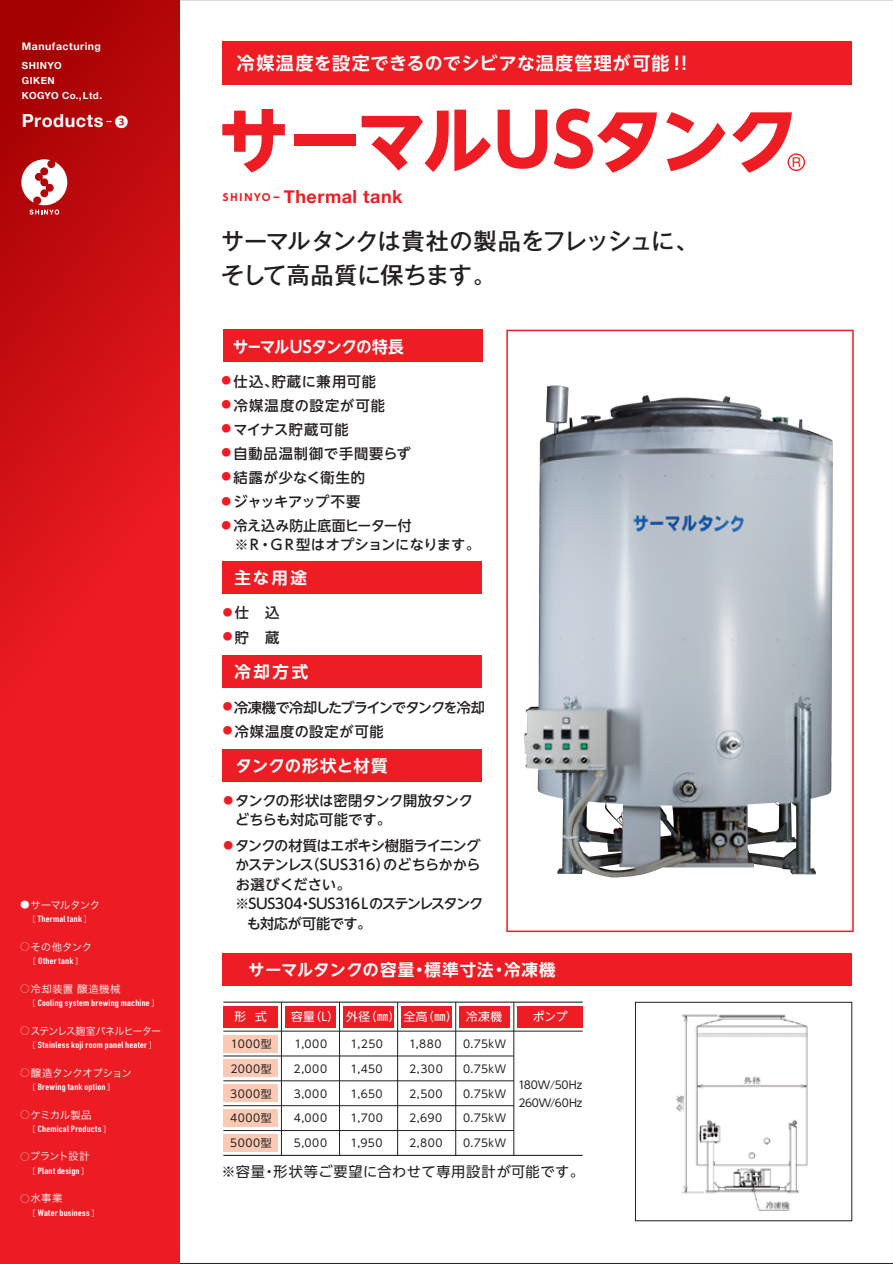
<style>
.page{position:relative;width:893px;height:1264px;background:#fff}
.page>*{position:absolute;margin:0;border:0;box-sizing:border-box;transform-origin:0 0}
.t1{font:700 72px "UD Shin Go NT Pro";letter-spacing:-.04em;color:#ee1d23}
.t2{font:500 23.25px/34.5px "Gothic MB101";letter-spacing:-.01em;color:#231f20}
.t3{font:700 18px "UD Shin Go NT Pro De";letter-spacing:.05em;color:#fff}
.t4{font:700 18px "Helvetica Neue";letter-spacing:.03em;color:#ee1d23}
.t5{font:700 18px "Helvetica Neue";letter-spacing:.025em;color:#fff}
.t6{font:700 16.5px "UD Shin Go NT Pro De";letter-spacing:.025em;color:#fff}
.t7{font:700 16.5px "UD Shin Go NT Pro De";letter-spacing:-.04em;color:#fff;scale:.95 1}
.t8{font:500 14.25px/19.5px "UD Shin Go NT Pro";letter-spacing:-.025em;color:#231f20}
.t9{font:500 14.25px/19.5px "UD Shin Go NT Pro";color:#231f20}
.t10{font:14.25px "UD Shin Go NT Pro";letter-spacing:.045em;color:#231f20}
.t11{font:500 14.25px "UD Shin Go NT Pro";letter-spacing:.055em;color:#231f20}
.t12{font:500 14.25px "UD Shin Go NT Pro";letter-spacing:-.08em;color:#231f20}
.t13{font:500 14.25px "UD Shin Go NT Pro";letter-spacing:.08em;color:#231f20}
.t14{font:500 14.25px "UD Shin Go NT Pro";letter-spacing:.06em;color:#231f20}
.t15{font:500 14.25px "UD Shin Go NT Pro";letter-spacing:.045em;color:#231f20}
.t16{font:500 14.25px "UD Shin Go NT Pro";letter-spacing:.04em;color:#231f20}
.t17{font:13.5px "Helvetica Neue";color:#ee1d23}
.t18{font:11.7px "UD Shin Go NT Pro";letter-spacing:.035em;color:#fff}
.t19{font:10.8px "UD Shin Go NT Pro";letter-spacing:.04em;color:#231f20}
.t20{font:10.8px/18px "UD Shin Go NT Pro";letter-spacing:-.015em;color:#231f20}
.t21{font:10.5px "Hiragino UD Sans F Std N W5 83 pv RKSJ H";letter-spacing:-.045em;color:#fff}
.t22{font:10.5px "Hiragino UD Sans F Std N W5 83 pv RKSJ H";letter-spacing:-.075em;color:#fff;scale:.95 1}
.t23{font:700 10.5px "Helvetica Neue";letter-spacing:.05em;color:#fff}
.t24{font:10.5px "Hiragino UD Sans F Std N W5 83 pv RKSJ H";letter-spacing:.025em;color:#fff}
.t25{font:10.5px "Hiragino UD Sans F Std N W5 83 pv RKSJ H";letter-spacing:-.07em;color:#fff}
.t26{font:700 9.75px/15px "Helvetica Neue";letter-spacing:.045em;color:#fff}
.t27{font:9px "DIN Engschrift";letter-spacing:.02em;color:#fff;scale:1.15 1}
.s1{font-family:"Koz Go Pro";font-weight:400}
.s2{font-family:"Koz Go Pro";font-weight:400;font-size:13.5px}
.s3{font-family:"Koz Go Pro";font-size:9px}
.s4{font-family:"Hiragino UD Sans F Std N W4 83 pv RKSJ H";font-size:7.5px}
.s5{font-family:"UD Shin Go NT Pro";font-size:9.75px}
.s6{font-size:9px}
.s7{font-weight:300}
</style>
<div class="page">
<img style="left:676px;top:1014px;width:132px;height:197px">
<svg style="left:0;top:0;width:180px;height:1262px;background:#db151a"></svg>
<div style="left:222px;top:952px;width:630px;height:33px;background:#ee1d23"></div>
<div style="left:223px;top:329px;width:259px;height:33px;background:#ee1d23"></div>
<div style="left:222px;top:561px;width:259px;height:33px;background:#ee1d23"></div>
<div style="left:222px;top:655px;width:259px;height:33px;background:#ee1d23"></div>
<div style="left:222px;top:748px;width:259px;height:33px;background:#ee1d23"></div>
<hr style="left:223px;top:1001px;width:360px;height:1px;background:#231f20">
<div style="left:635px;top:1001px;width:217px;height:219px;border:1px solid #231f20"></div>
<hr style="left:223px;top:1030px;width:360px;height:1px;background:#231f20">
<hr style="left:223px;top:1055px;width:291px;height:1px;background:#231f20">
<hr style="left:223px;top:1080px;width:291px;height:1px;background:#231f20">
<hr style="left:223px;top:1105px;width:291px;height:1px;background:#231f20">
<hr style="left:223px;top:1129px;width:291px;height:1px;background:#231f20">
<hr style="left:223px;top:1154px;width:360px;height:1px;background:#231f20">
<hr style="left:281px;top:1001px;width:1px;height:154px;background:#231f20">
<hr style="left:339px;top:1001px;width:1px;height:154px;background:#231f20">
<hr style="left:397px;top:1001px;width:1px;height:154px;background:#231f20">
<hr style="left:455px;top:1001px;width:1px;height:154px;background:#231f20">
<hr style="left:514px;top:1001px;width:1px;height:154px;background:#231f20">
<div style="left:223px;top:1034px;width:55px;height:17px;background:#fcc9b4"></div>
<div style="left:223px;top:1059px;width:55px;height:17px;background:#fcc9b4"></div>
<div style="left:223px;top:1084px;width:55px;height:17px;background:#fcc9b4"></div>
<div style="left:223px;top:1109px;width:55px;height:17px;background:#fcc9b4"></div>
<div style="left:223px;top:1133px;width:55px;height:18px;background:#fcc9b4"></div>
<div style="left:223px;top:1005px;width:55px;height:22px;background:#ee1d23"></div>
<div style="left:285px;top:1005px;width:51px;height:22px;background:#ee1d23"></div>
<div style="left:343px;top:1005px;width:51px;height:22px;background:#ee1d23"></div>
<div style="left:401px;top:1005px;width:51px;height:22px;background:#ee1d23"></div>
<div style="left:459px;top:1005px;width:51px;height:22px;background:#ee1d23"></div>
<div style="left:518px;top:1005px;width:65px;height:22px;background:#ee1d23"></div>
<svg style="left:21px;top:159px;width:46px;height:56px"></svg>
<div style="left:787px;top:153px;width:18px;height:18px;border:1px solid #ee1d23;border-radius:50%"></div>
<svg style="left:506px;top:329px;width:348px;height:602px"></svg>
<div style="left:222px;top:41px;width:630px;height:43px;background:#ee1d23"></div>
<p class="t23" style="left:22px;top:39px;width:81px">Manufacturing</p>
<p class="t26" style="left:22px;top:57px;width:82px">SHINYO<br>GIKEN<br>KOGYO Co., Ltd.</p>
<h3 class="t5" style="left:22px;top:109px;width:108px">Products <span class="s1">-</span> <span class="s2">❸</span></h3>
<p class="t25" style="left:20px;top:895px;width:81px"><span class="s3">●</span> サーマルタンク</p>
<p class="t27" style="left:28px;top:913px;width:56px"><span class="s4">［</span> Thermal tank <span class="s4">］</span></p>
<p class="t21" style="left:20px;top:937px;width:73px"><span class="s3">◯</span>その他タンク</p>
<p class="t27" style="left:29px;top:955px;width:48px"><span class="s4">［</span> Other tank <span class="s4">］</span></p>
<p class="t24" style="left:20px;top:979px;width:102px"><span class="s3">◯</span>冷却装置 醸造機械</p>
<p class="t27" style="left:28px;top:997px;width:115px"><span class="s4">［</span> Cooling system brewing machine <span class="s4">］</span></p>
<p class="t22" style="left:20px;top:1020px;width:149px"><span class="s3">◯</span> ステンレス麹室パネルヒーター</p>
<p class="t27" style="left:28px;top:1039px;width:113px"><span class="s4">［</span> Stainless koji room panel heater <span class="s4">］</span></p>
<p class="t21" style="left:20px;top:1062px;width:113px"><span class="s3">◯</span> 醸造タンクオプション</p>
<p class="t27" style="left:28px;top:1081px;width:77px"><span class="s4">［</span> Brewing tank option <span class="s4">］</span></p>
<p class="t21" style="left:20px;top:1104px;width:73px"><span class="s3">◯</span>ケミカル製品</p>
<p class="t27" style="left:28px;top:1123px;width:73px"><span class="s4">［</span> Chemical Products <span class="s4">］</span></p>
<p class="t21" style="left:20px;top:1146px;width:71px"><span class="s3">◯</span>プラント設計</p>
<p class="t27" style="left:28px;top:1165px;width:54px"><span class="s4">［</span> Plant design <span class="s4">］</span></p>
<p class="t21" style="left:20px;top:1188px;width:44px"><span class="s3">◯</span>水事業</p>
<p class="t27" style="left:28px;top:1207px;width:63px"><span class="s4">［</span> Water business <span class="s4">］</span></p>
<h3 class="t3" style="left:237px;top:49px;width:458px">冷媒温度を設定できるのでシビアな温度管理が可能！！</h3>
<h1 class="t1" style="left:218px;top:81px;width:583px">サーマルUSタンク</h1>
<h3 class="t17" style="left:792px;top:154px;width:11px">R</h3>
<h3 class="t4" style="left:223px;top:185px;width:181px"><span class="s5">S H I N YO ー</span> Thermal tank</h3>
<h2 class="t2" style="left:221px;top:221px;width:479px">サーマルタンクは貴社の製品をフレッシュに、そして高品質に保ちます。</h2>
<h3 class="t7" style="left:233px;top:333px;width:182px">サーマルUSタンクの特長</h3>
<h3 class="t11" style="left:221px;top:369px;width:156px"><sup>●</sup> 仕込、貯蔵に兼用可能</h3>
<h3 class="t13" style="left:221px;top:393px;width:165px"><sup>●</sup> 冷媒温度の設定が可能</h3>
<h3 class="t16" style="left:221px;top:417px;width:129px"><sup>●</sup> マイナス貯蔵可能</h3>
<h3 class="t11" style="left:221px;top:441px;width:191px"><sup>●</sup> 自動品温制御で手間要らず</h3>
<h3 class="t15" style="left:221px;top:465px;width:145px"><sup>●</sup> 結露が少なく衛生的</h3>
<h3 class="t8" style="left:221px;top:491px;width:140px"><sup>●</sup> ジャッキアップ不要</h3>
<h3 class="t9" style="left:235px;top:515px;width:247px;text-indent:-13px"><sup>●</sup> 冷え込み防止底面ヒーター付<br>※Ｒ・ＧＲ型はオプションになります。</h3>
<h3 class="t6" style="left:234px;top:564px;width:74px">主な用途</h3>
<h3 class="t8" style="left:223px;top:602px;width:58px"><sup>●</sup> 仕　込</h3>
<h3 class="t8" style="left:223px;top:626px;width:58px"><sup>●</sup> 貯　蔵</h3>
<h3 class="t6" style="left:234px;top:658px;width:75px">冷却方式</h3>
<h3 class="t12" style="left:223px;top:695px;width:264px"><sup>●</sup> 冷凍機で冷却したブラインでタンクを冷却</h3>
<h3 class="t14" style="left:223px;top:719px;width:162px"><sup>●</sup> 冷媒温度の設定が可能</h3>
<h3 class="t6" style="left:235px;top:752px;width:154px">タンクの形状と材質</h3>
<h3 class="t8" style="left:223px;top:790px;width:251px"><sup>●</sup> タンクの形状は密閉タンク開放タンク　どちらも対応可能です。</h3>
<h3 class="t8" style="left:223px;top:835px;width:262px"><sup>●</sup> タンクの材質はエポキシ樹脂ライニング　かステンレス（SUS316）のどちらかから　お選びください。<br><span class="s6">　</span> ※SUS304・SUS316Ｌのステンレスタンク　　も対応が可能です。</h3>
<h3 class="t6" style="left:248px;top:956px;width:309px">サーマルタンクの容量・標準寸法・冷凍機</h3>
<p class="t18" style="left:235px;top:1007px;width:34px">形 式</p>
<p class="t19" style="left:231px;top:1034px;width:42px">1000型</p>
<p class="t19" style="left:230px;top:1059px;width:43px">2000型</p>
<p class="t19" style="left:230px;top:1084px;width:43px">3000型</p>
<p class="t19" style="left:230px;top:1109px;width:43px">4000型</p>
<p class="t19" style="left:230px;top:1134px;width:43px">5000型</p>
<p class="t18" style="left:291px;top:1007px;width:212px">容量（L）外径（㎜）全高（㎜） 冷凍機</p>
<p class="t18" style="left:533px;top:1007px;width:36px">ポンプ</p>
<p class="t19" style="left:295px;top:1034px;width:34px">1,000</p>
<p class="t19" style="left:294px;top:1059px;width:35px">2,000</p>
<p class="t19" style="left:294px;top:1084px;width:35px">3,000</p>
<p class="t19" style="left:294px;top:1109px;width:35px">4,000</p>
<p class="t19" style="left:294px;top:1134px;width:35px">5,000</p>
<p class="t19" style="left:351px;top:1034px;width:34px">1,250</p>
<p class="t19" style="left:351px;top:1059px;width:34px">1,450</p>
<p class="t19" style="left:351px;top:1084px;width:34px">1,650</p>
<p class="t19" style="left:351px;top:1109px;width:34px">1,700</p>
<p class="t19" style="left:351px;top:1134px;width:33px">1,950</p>
<p class="t19" style="left:409px;top:1034px;width:34px">1,880</p>
<p class="t19" style="left:409px;top:1059px;width:35px">2,300</p>
<p class="t19" style="left:409px;top:1084px;width:35px">2,500</p>
<p class="t19" style="left:409px;top:1109px;width:35px">2,690</p>
<p class="t19" style="left:409px;top:1134px;width:35px">2,800</p>
<p class="t19" style="left:463px;top:1034px;width:44px">0.75kW</p>
<p class="t19" style="left:463px;top:1059px;width:44px">0.75kW</p>
<p class="t19" style="left:463px;top:1084px;width:44px">0.75kW</p>
<p class="t19" style="left:463px;top:1109px;width:44px">0.75kW</p>
<p class="t19" style="left:463px;top:1134px;width:44px">0.75kW</p>
<p class="t20" style="left:518px;top:1074px;width:66px">180W<span class="s7">/</span>50Hz<br>260W<span class="s7">/</span>60Hz</p>
<h3 class="t10" style="left:222px;top:1160px;width:364px">※容量・形状等ご要望に合わせて専用設計が可能です。</h3>
</div>
